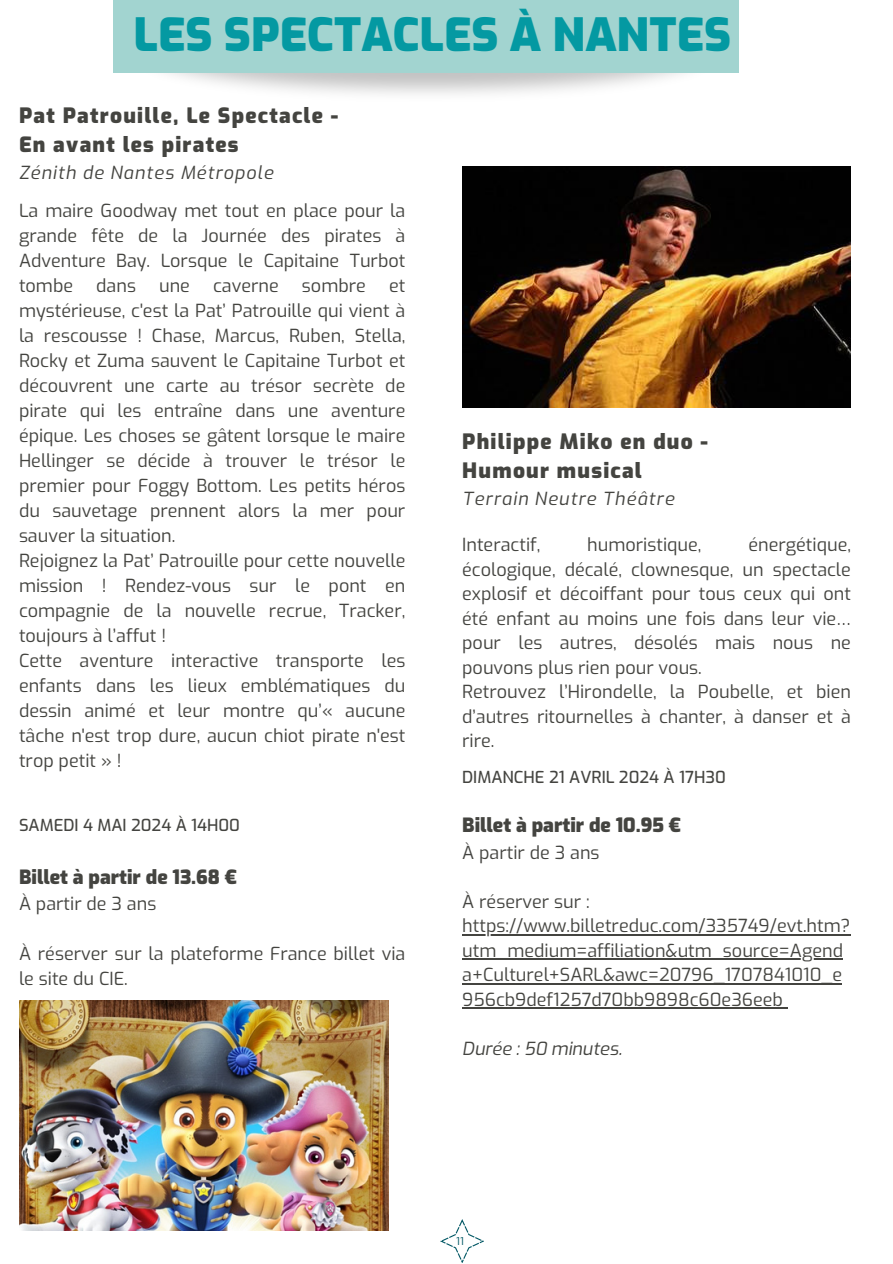
<style>
.page{position:relative;width:893px;height:1264px;background:#fff}
.page>*{position:absolute;margin:0;border:0;box-sizing:border-box;transform-origin:0 0}
.t1{font:900 45.45px "Exo";color:#0499a2}
.t2{font:900 21px/29.2px "Exo";letter-spacing:.06em;color:#444440}
.t3{font:900 19.5px "Exo";color:#444440}
.t4{font:18px/25px "Exo";color:#444440}
.t5{font:italic 18px "Exo";letter-spacing:.06em;color:#444440}
.t6{font:italic 18px "Exo";color:#444440}
.t7{font:500 16.5px "Exo";color:#444440}
.t8{font:10.65px "Exo";color:#005764}
</style>
<div class="page">
<div style="left:113px;top:0;width:625px;height:73px;background:#a2d4d0"></div>
<svg style="left:440px;top:1219px;width:44px;height:43px"></svg>
<img style="left:19px;top:1000px;width:369px;height:230px">
<img style="left:462px;top:166px;width:388px;height:241px">
<hr style="left:462px;top:933px;width:388px;height:2px;background:#444440">
<hr style="left:462px;top:958px;width:381px;height:2px;background:#444440">
<hr style="left:462px;top:982px;width:380px;height:2px;background:#444440">
<hr style="left:462px;top:1007px;width:321px;height:2px;background:#444440">
<h1 class="t1" style="left:134px;top:5px;width:599px">LES SPECTACLES À NANTES</h1>
<p class="t2" style="left:19px;top:101px;width:320px">Pat Patrouille, Le Spectacle -<br>En avant les pirates</p>
<p class="t5" style="left:19px;top:161px;width:256px">Zénith de Nantes Métropole</p>
<p class="t4" style="left:19px;top:198px;width:388px;text-align:justify">La maire Goodway met tout en place pour la grande fête de la Journée des pirates à Adventure Bay. Lorsque le Capitaine Turbot tombe</p>
<p class="t4" style="left:96px;top:273px;width:41px">dans</p>
<p class="t4" style="left:159px;top:273px;width:32px">une</p>
<p class="t4" style="left:213px;top:273px;width:67px">caverne</p>
<p class="t4" style="left:302px;top:273px;width:65px">sombre</p>
<p class="t4" style="left:19px;top:273px;width:388px;text-indent:370px">et mystérieuse, c'est la Pat’ Patrouille qui vient à la rescousse ! Chase, Marcus, Ruben, Stella, Rocky et Zuma sauvent le Capitaine Turbot et découvrent une carte au trésor secrète de pirate qui les entraîne dans une aventure épique. Les choses se gâtent lorsque le maire Hellinger se décide à trouver le trésor le premier pour Foggy Bottom. Les petits héros du sauvetage prennent alors la mer pour sauver la situation.<br>Rejoignez la Pat’ Patrouille pour cette nouvelle mission ! Rendez-vous sur le pont en compagnie de la nouvelle recrue, Tracker, toujours à l’affut !<br>Cette aventure interactive transporte les enfants dans les lieux emblématiques du dessin animé et leur montre qu’« aucune tâche n'est trop dure, aucun chiot pirate n'est trop petit » !</p>
<p class="t7" style="left:19px;top:814px;width:222px">SAMEDI 4 MAI 2024 À 14H00</p>
<p class="t3" style="left:19px;top:864px;width:219px">Billet à partir de 13.68 €</p>
<p class="t4" style="left:19px;top:891px;width:139px">À partir de 3 ans</p>
<p class="t4" style="left:19px;top:941px;width:388px">À réserver sur la plateforme France billet via le site du CIE.</p>
<p class="t2" style="left:462px;top:427px;width:247px">Philippe Miko en duo -<br>Humour musical</p>
<p class="t5" style="left:462px;top:487px;width:214px">Terrain Neutre Théâtre</p>
<p class="t4" style="left:462px;top:532px;width:80px">Interactif,</p>
<p class="t4" style="left:587px;top:532px;width:116px">humoristique,</p>
<p class="t4" style="left:462px;top:533px;width:390px;line-height:24.5px;text-indent:286px">énergétique, écologique, décalé, clownesque, un spectacle explosif et décoiffant pour tous ceux qui ont été enfant au moins une fois dans leur vie… pour les autres, désolés mais nous ne pouvons plus rien pour vous.<br>Retrouvez l’Hirondelle, la Poubelle, et bien d’autres ritournelles à chanter, à danser et à rire.</p>
<p class="t7" style="left:462px;top:766px;width:265px">DIMANCHE 21 AVRIL 2024 À 17H30</p>
<p class="t3" style="left:462px;top:812px;width:220px">Billet à partir de 10.95 €</p>
<p class="t4" style="left:462px;top:840px;width:139px">À partir de 3 ans</p>
<p class="t4" style="left:462px;top:889px;width:389px;line-height:24.5px">À réserver sur : https://www.billetreduc.com/335749/evt.htm? utm_medium=affiliation&amp;utm_source=Agend a+Culturel+SARL&amp;awc=20796_1707841010_e 956cb9def1257d70bb9898c60e36eeb</p>
<p class="t6" style="left:462px;top:1036px;width:161px">Durée : 50 minutes.</p>
<p class="t8" style="left:456px;top:1233px;width:9px">11</p>
</div>
